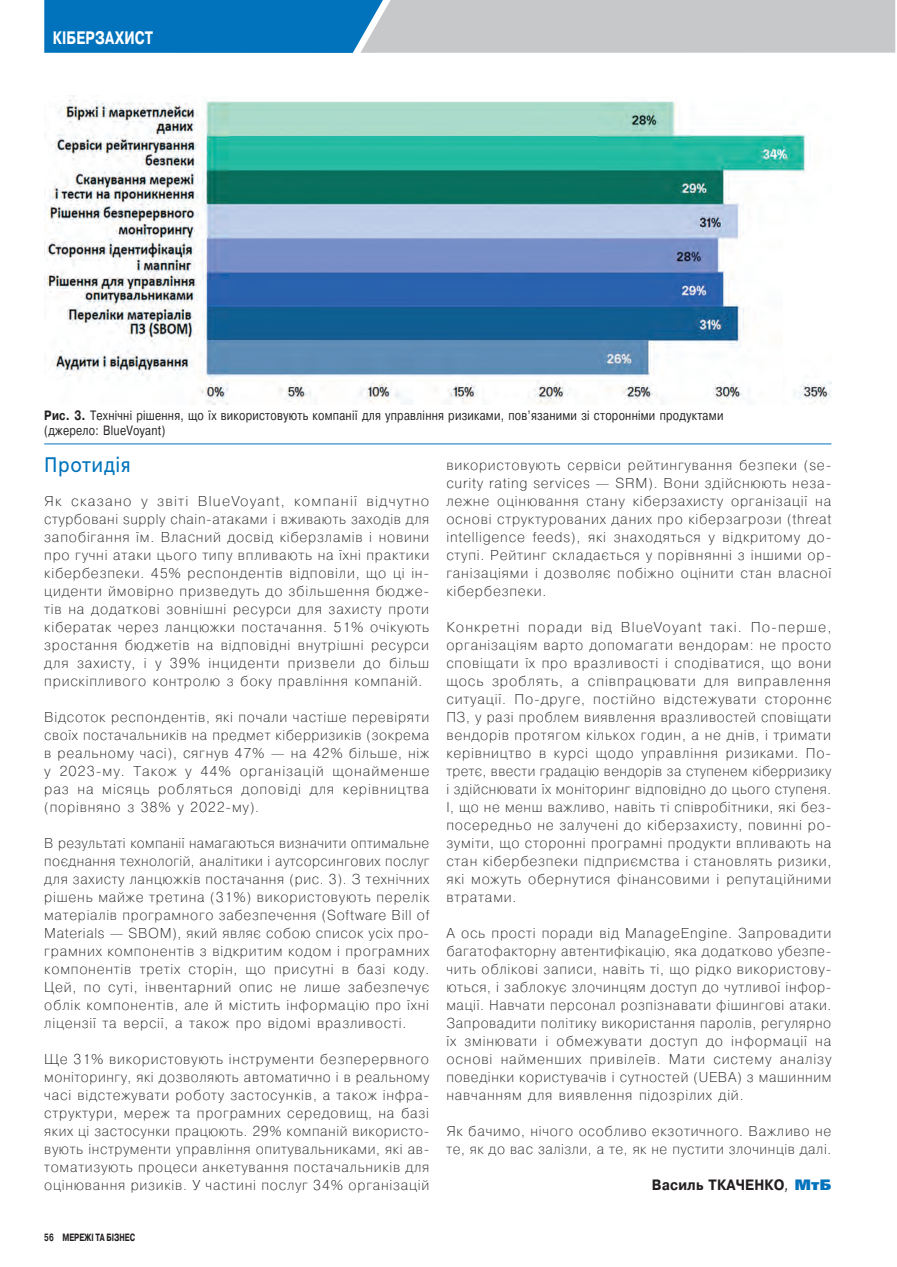
<style>
.page{position:relative;width:897px;height:1267px;background:#fff}
.page>*{position:absolute;margin:0;border:0;box-sizing:border-box;transform-origin:0 0}
.Подзаголовок{font:21px "Free Set";letter-spacing:.035em;color:#0073bc;scale:.9 1}
.t1{font:700 18px "Pragmatica";letter-spacing:.01em;color:#fff;scale:.75 1}
.Автор_СиБ_GREP{font:700 15px "Pragmatica";letter-spacing:.015em;color:#231f20;scale:.9 1}
.Текст_osn_GREP{font:200 14.25px/18px "Pragmatica";letter-spacing:.055em;color:#231f20;text-align:justify}
.Рис__-_подп____GREP{font:13.5px/15px "Pragmatica";letter-spacing:.025em;color:#231f20;scale:.8 1}
.t2{font:700 10.5px "Pragmatica";color:#231f20;scale:.7 1}
.s1{font-weight:700}
.s2{font-weight:400;font-style:italic}
.s3{font-family:"Free Set";font-weight:800;color:#0073bc}
</style>
<div class="page">
<img style="left:44px;top:95px;width:787px;height:310px">
<hr style="left:44px;top:443px;width:787px;height:1px;background:#0073bc">
<svg style="left:44px;top:0;width:852px;height:53px;background:#7ca8c5"></svg>
<p class="t1" style="left:53px;top:26px;width:135px">КІБЕРЗАХИСТ</p>
<p class="Рис__-_подп____GREP" style="left:44px;top:408px;width:850px"><span class="s1">Рис. 3.</span> Технічні рішення, що їх використовують компанії для управління ризиками, пов’язаними зі сторонніми продуктами (джерело: BlueVoyant)</p>
<p class="Подзаголовок" style="left:44px;top:452px;width:97px">Протидія</p>
<p class="Текст_osn_GREP" style="left:44px;top:491px;width:386px">Як сказано у звіті BlueVoyant, компанії відчутно стурбовані supply chain-атаками і вживають заходів для запобігання їм. Власний досвід кіберзламів і новини про гучні атаки цього типу впливають на їхні практики кібербезпеки. 45% респондентів відповіли, що ці ін‑ циденти ймовірно призведуть до збільшення бюдже‑ тів на додаткові зовнішні ресурси для захисту проти кібератак через ланцюжки постачання. 51% очікують зростання бюджетів на відповідні внутрішні ресурси для захисту, і у 39% інциденти призвели до більш прискіпливого контролю з боку правління компаній.</p>
<p class="Текст_osn_GREP" style="left:44px;top:707px;width:386px">Відсоток респондентів, які почали частіше перевіряти своїх постачальників на предмет кіберризиків (зокрема в реальному часі), сягнув 47% — на 42% більше, ніж у 2023‑му. Також у 44% організацій щонайменше раз на місяць робляться доповіді для керівництва (порівняно з 38% у 2022‑му).</p>
<p class="Текст_osn_GREP" style="left:44px;top:833px;width:386px">В результаті компанії намагаються визначити оптимальне поєднання технологій, аналітики і аутсорсингових послуг для захисту ланцюжків постачання (рис. 3). З технічних рішень майже третина (31%) використовують перелік матеріалів програмного забезпечення (Software Bill of Materials — SBOM), який являє собою список усіх про‑ грамних компонентів з відкритим кодом і програмних компонентів третіх сторін, що присутні в базі коду.<br>Цей, по суті, інвентарний опис не лише забезпечує облік компонентів, але й містить інформацію про їхні ліцензії та версії, а також про відомі вразливості.</p>
<p class="Текст_osn_GREP" style="left:44px;top:1049px;width:386px">Ще 31% використовують інструменти безперервного моніторингу, які дозволяють автоматично і в реальному часі відстежувати роботу застосунків, а також інфра‑ структури, мереж та програмних середовищ, на базі яких ці застосунки працюють. 29% компаній використо‑ вують інструменти управління опитувальниками, які ав‑ томатизують процеси анкетування постачальників для оцінювання ризиків. У частині послуг 34% організацій</p>
<p class="t2" style="left:44px;top:1230px;width:131px">56 МЕРЕЖІ ТА БІЗНЕС</p>
<p class="Текст_osn_GREP" style="left:446px;top:455px;width:386px">використовують сервіси рейтингування безпеки (se‑ curity rating services — SRM). Вони здійснюють неза‑ лежне оцінювання стану кіберзахисту організації на основі структурованих даних про кіберзагрози (threat intelligence feeds), які знаходяться у відкритому до‑ ступі. Рейтинг складається у порівнянні з іншими ор‑ ганізаціями і дозволяє побіжно оцінити стан власної кібербезпеки.</p>
<p class="Текст_osn_GREP" style="left:446px;top:617px;width:386px;text-align:left">Конкретні поради від BlueVoyant такі. По-перше, організаціям варто допомагати вендорам: не просто сповіщати їх про вразливості і сподіватися, що вони щось зроблять, а співпрацювати для виправлення ситуації. По-друге, постійно відстежувати стороннє ПЗ, у разі проблем виявлення вразливостей сповіщати вендорів протягом кількох годин, а не днів, і тримати керівництво в курсі щодо управління ризиками. По&shy;третє, ввести градацію вендорів за ступенем кіберризику і здійснювати їх моніторинг відповідно до цього ступеня.<br>І, що не менш важливо, навіть ті співробітники, які без‑ посередньо не залучені до кіберзахисту, повинні ро‑ зуміти, що сторонні програмні продукти впливають на стан кібербезпеки підприємства і становлять ризики, які можуть обернутися фінансовими і репутаційними втратами.</p>
<p class="Текст_osn_GREP" style="left:446px;top:923px;width:386px">А ось прості поради від ManageEngine. Запровадити багатофакторну автентифікацію, яка додатково убезпе‑ чить облікові записи, навіть ті, що рідко використову‑ ються, і заблокує злочинцям доступ до чутливої інфор‑ мації. Навчати персонал розпізнавати фішингові атаки.<br>Запровадити політику використання паролів, регулярно їх змінювати і обмежувати доступ до інформації на основі найменших привілеїв. Мати систему аналізу поведінки користувачів і сутностей (UEBA) з машинним навчанням для виявлення підозрілих дій.</p>
<p class="Текст_osn_GREP" style="left:446px;top:1121px;width:386px">Як бачимо, нічого особливо екзотичного. Важливо не те, як до вас залізли, а те, як не пустити злочинців далі.</p>
<p class="Автор_СиБ_GREP" style="left:651px;top:1175px;width:201px">Василь ТКАЧЕНКО<span class="s2">,</span> <span class="s3">МтБ</span></p>
</div>
